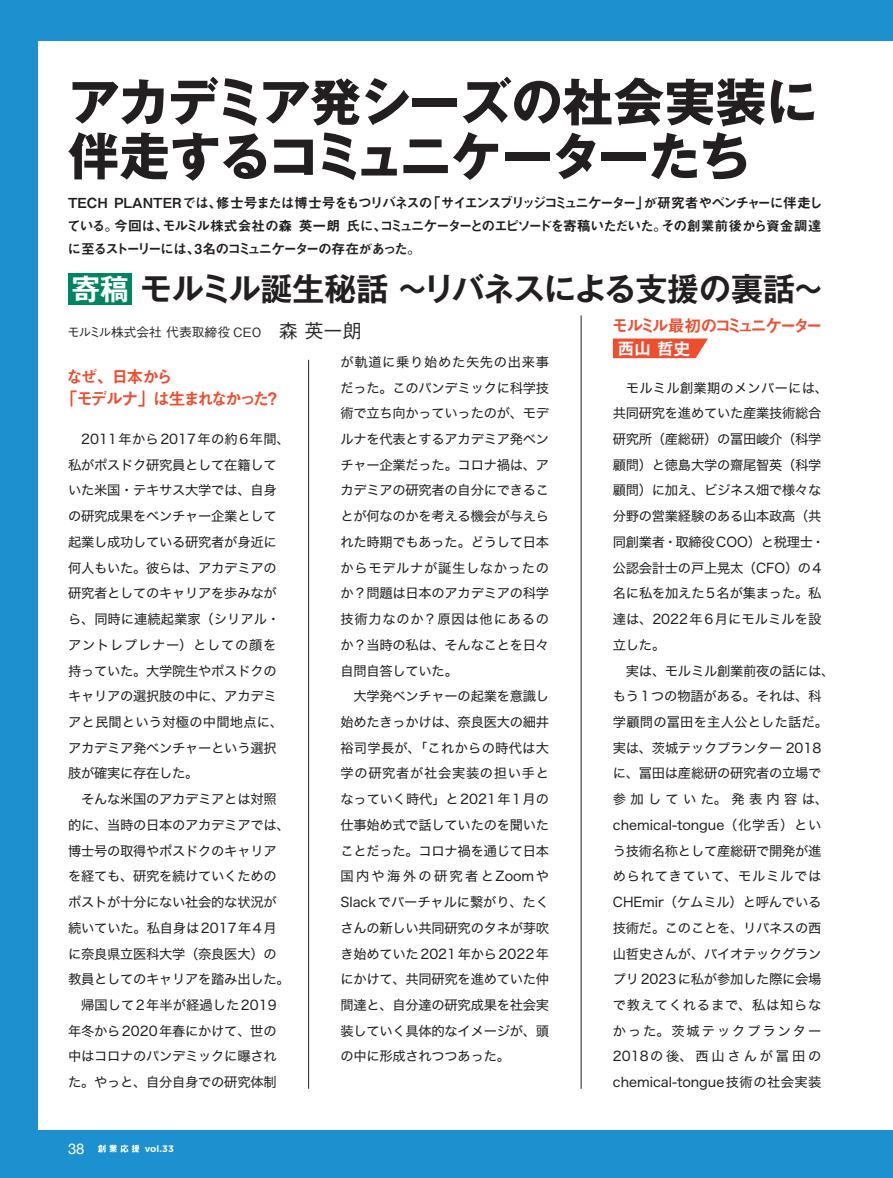
<style>
.page{position:relative;width:893px;height:1178px;background:#1d90d0}
.page>*{position:absolute;margin:0;border:0;box-sizing:border-box;transform-origin:0 0}
.t1{font:700 51px/54.2px "Gothic MB101 Pr 6 N";letter-spacing:-.03em;color:#231f20}
.t2{font:700 31.95px "Gothic MB101 Pr 6 N De";letter-spacing:-.01em;color:#231f20}
.t3{font:16.95px/21.3px "Midashi Go Pr 6 N MB31";letter-spacing:-.16em;color:#ef4d2f}
.t4{font:16.95px "Midashi Go Pr 6 N MB31";letter-spacing:-.195em;color:#ef4d2f}
.t5{font:16.95px "Midashi Go Pr 6 N MB31";color:#fff}
.t6{font:14.85px "Helvetica Neue";color:#fff}
.t7{font:13.8px/23.4px "Midashi Go Pr 6 MB31";letter-spacing:-.11em;color:#231f20;text-align:justify}
.t8{font:13.35px/25.7px "Hira Kaku Std W4";letter-spacing:-.02em;color:#231f20}
.t9{font:13.35px/25.7px "Hira Kaku Std W4";color:#231f20}
.t10{font:500 12.75px "Gothic BBB Pr 6";color:#2b292a}
.t11{font:700 9.3px "Gotham";color:#fff}
.s1{font-size:28.65px;color:#fff}
.s2{font-size:19.2px}
</style>
<div class="page">
<div style="left:39px;top:41px;width:854px;height:1089px;background:#fff"></div>
<hr style="left:308px;top:360px;width:1px;height:729px;background:#231f20">
<hr style="left:581px;top:315px;width:1px;height:774px;background:#231f20">
<svg style="left:613px;top:338px;width:95px;height:20px;background:#f05c41"></svg>
<div style="left:68px;top:273px;width:64px;height:32px;background:#008561"></div>
<svg style="left:98px;top:1144px;width:41px;height:8px"></svg>
<h1 class="t1" style="left:68px;top:74px;width:751px">アカデミア発シーズの社会実装に伴走するコミュニケーターたち</h1>
<p class="t7" style="left:67px;top:190px;width:757px">TECH PLANTERでは、修士号または博士号をもつリバネスの「サイエンスブリッジコミュニケーター」が研究者やベンチャーに伴走している。今回は、モルミル株式会社の森 英一朗 氏に、コミュニケーターとのエピソードを寄稿いただいた。その創業前後から資金調達に至るストーリーには、3名のコミュニケーターの存在があった。</p>
<h2 class="t2" style="left:71px;top:262px;width:754px"><span class="s1">寄稿</span>モルミル誕生秘話 ～リバネスによる支援の裏話～</h2>
<p class="t10" style="left:67px;top:322px;width:296px">モルミル株式会社 代表取締役 CEO <span class="s2">森 英一朗</span></p>
<p class="t4" style="left:611px;top:312px;width:213px">モルミル最初のコミュニケーター</p>
<p class="t5" style="left:618px;top:335px;width:74px">西山 哲史</p>
<p class="t8" style="left:340px;top:349px;width:210px;text-align:justify">が軌道に乗り始めた矢先の出来事だった。このパンデミックに科学技術で立ち向かっていったのが、モデルナを代表とするアカデミア発ベンチャー企業だった。コロナ禍は、アカデミアの研究者の自分にできることが何なのかを考える機会が与えられた時期でもあった。どうして日本からモデルナが誕生しなかったのか？問題は日本のアカデミアの科学技術力なのか？原因は他にあるのか？当時の私は、そんなことを日々自問自答していた。</p>
<p class="t8" style="left:340px;top:683px;width:210px;text-align:justify;text-indent:13px">大学発ベンチャーの起業を意識し始めたきっかけは、奈良医大の細井裕司学長が、「これからの時代は大学の研究者が社会実装の担い手となっていく時代」と2021年1月の仕事始め式で話していたのを聞いたことだった。コロナ禍を通じて日本国内や海外の研究者とZoomやSlackでバーチャルに繋がり、たくさんの新しい共同研究のタネが芽吹き始めていた2021年から2022年にかけて、共同研究を進めていた仲間達と、自分達の研究成果を社会実装していく具体的なイメージが、頭の中に形成されつつあった。</p>
<p class="t3" style="left:60px;top:365px;width:222px;text-indent:6px">なぜ、日本から<br>「モデルナ」は生まれなかった？</p>
<p class="t8" style="left:68px;top:426px;width:223px;text-indent:13px">2011年から2017年の約6年間、私がポスドク研究員として在籍していた米国・テキサス大学では、自身の研究成果をベンチャー企業として起業し成功している研究者が身近に何人もいた。彼らは、アカデミアの研究者としてのキャリアを歩みながら、同時に連続起業家（シリアル・アントレプレナー）としての顔を持っていた。大学院生やポスドクのキャリアの選択肢の中に、アカデミアと民間という対極の中間地点に、アカデミア発ベンチャーという選択肢が確実に存在した。</p>
<p class="t8" style="left:81px;top:786px;width:197px">そんな米国のアカデミアとは対照</p>
<p class="t8" style="left:68px;top:812px;width:223px">的に、当時の日本のアカデミアでは、</p>
<p class="t8" style="left:68px;top:838px;width:210px">博士号の取得やポスドクのキャリア</p>
<p class="t8" style="left:68px;top:863px;width:210px">を経ても、研究を続けていくための</p>
<p class="t8" style="left:68px;top:889px;width:210px">ポストが十分にない社会的な状況が</p>
<p class="t8" style="left:68px;top:915px;width:210px">続いていた。私自身は2017年4月</p>
<p class="t8" style="left:68px;top:941px;width:210px">に奈良県立医科大学（奈良医大）の</p>
<p class="t8" style="left:68px;top:966px;width:223px">教員としてのキャリアを踏み出した。</p>
<p class="t9" style="left:81px;top:992px;width:197px">帰国して2年半が経過した2019</p>
<p class="t8" style="left:68px;top:1018px;width:210px">年冬から2020年春にかけて、世の</p>
<p class="t8" style="left:68px;top:1043px;width:210px">中はコロナのパンデミックに曝され</p>
<p class="t8" style="left:68px;top:1069px;width:210px">た。やっと、自分自身での研究体制</p>
<p class="t8" style="left:613px;top:375px;width:217px;text-indent:13px">モルミル創業期のメンバーには、共同研究を進めていた産業技術総合研究所（産総研）の冨田峻介（科学顧問）と徳島大学の齋尾智英（科学顧問）に加え、ビジネス畑で様々な分野の営業経験のある山本政高（共同創業者・取締役COO）と税理士・公認会計士の戸上晃太（CFO）の4名に私を加えた5名が集まった。私達は、2022年6月にモルミルを設立した。</p>
<p class="t9" style="left:613px;top:658px;width:223px;text-indent:13px">実は、モルミル創業前夜の話には、もう1つの物語がある。それは、科学顧問の冨田を主人公とした話だ。実は、茨城テックプランター 2018に、冨田は産総研の研究者の立場で参加していた。発表内容は、chemical-tongue（化学舌）という技術名称として産総研で開発が進められてきていて、モルミルでは<br>CHEmir（ケムミル）と呼んでいる技術だ。このことを、リバネスの西山哲史さんが、バイオテックグランプリ2023に私が参加した際に会場で教えてくれるまで、私は知らなかった。茨城テックプランター<br>2018の後、西山さんが冨田のchemical-tongue技術の社会実装</p>
<p class="t6" style="left:68px;top:1137px;width:18px">38</p>
<p class="t11" style="left:145px;top:1142px;width:31px">vol.33</p>
</div>
